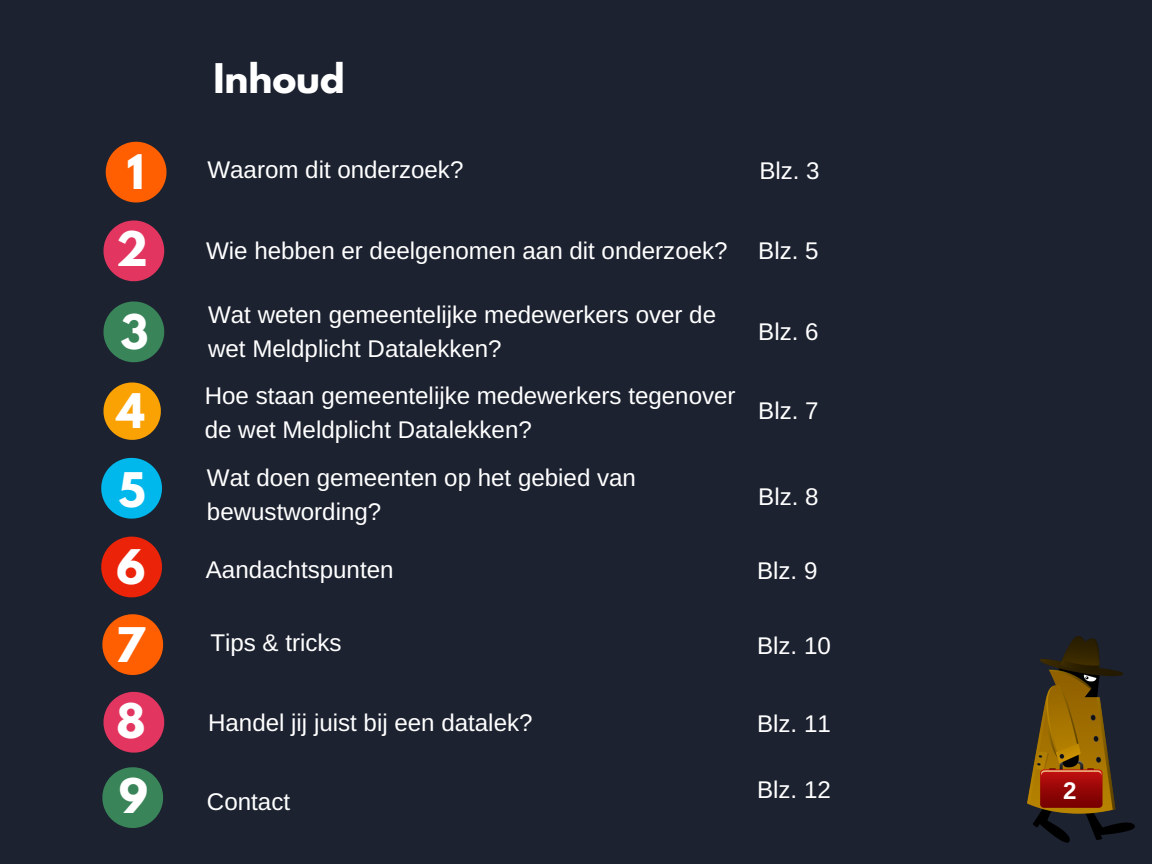
<style>
.page{position:relative;width:1152px;height:864px;background:#1c2230}
.page>*{position:absolute;margin:0;border:0;box-sizing:border-box;transform-origin:0 0}
.t1{font:700 42.3px/76.5px "League Spartan";color:#fff}
.t2{font:700 36.3px "League Spartan";color:#fff}
.t3{font:24.15px/33.8px "Arimo";color:#fff}
.t4{font:700 24.15px "Arimo";color:#fff}
</style>
<div class="page">
<svg style="left:101px;top:537px;width:61px;height:60px"></svg>
<svg style="left:101px;top:458px;width:61px;height:61px"></svg>
<svg style="left:103px;top:220px;width:61px;height:61px"></svg>
<svg style="left:103px;top:302px;width:61px;height:60px"></svg>
<svg style="left:106px;top:142px;width:60px;height:60px"></svg>
<svg style="left:103px;top:382px;width:58px;height:58px"></svg>
<img style="left:1027px;top:637px;width:108px;height:206px">
<svg style="left:102px;top:614px;width:61px;height:61px"></svg>
<svg style="left:103px;top:692px;width:61px;height:61px"></svg>
<svg style="left:102px;top:767px;width:61px;height:61px"></svg>
<h1 class="t1" style="left:116px;top:139px;width:33px">1<br>2</h1>
<h1 class="t1" style="left:120px;top:299px;width:30px">3</h1>
<h1 class="t1" style="left:117px;top:378px;width:30px">4</h1>
<h1 class="t1" style="left:119px;top:457px;width:29px">5</h1>
<h1 class="t1" style="left:117px;top:534px;width:31px">6</h1>
<h2 class="t2" style="left:213px;top:61px;width:133px">Inhoud</h2>
<p class="t3" style="left:207px;top:152px;width:258px">Waarom dit onderzoek?</p>
<p class="t3" style="left:759px;top:154px;width:62px">Blz. 3</p>
<p class="t3" style="left:206px;top:233px;width:523px">Wie hebben er deelgenomen aan dit onderzoek?</p>
<p class="t3" style="left:208px;top:298px;width:510px">Wat weten gemeentelijke medewerkers over de wet Meldplicht Datalekken?</p>
<p class="t3" style="left:205px;top:379px;width:532px">Hoe staan gemeentelijke medewerkers tegenover de wet Meldplicht Datalekken?</p>
<p class="t3" style="left:207px;top:461px;width:431px">Wat doen gemeenten op het gebied van bewustwording?</p>
<p class="t3" style="left:206px;top:553px;width:189px">Aandachtspunten</p>
<p class="t3" style="left:758px;top:233px;width:62px">Blz. 5</p>
<p class="t3" style="left:758px;top:314px;width:62px">Blz. 6</p>
<p class="t3" style="left:758px;top:393px;width:62px">Blz. 7</p>
<p class="t3" style="left:758px;top:480px;width:62px">Blz. 8</p>
<p class="t3" style="left:757px;top:554px;width:62px">Blz. 9</p>
<h1 class="t1" style="left:115px;top:612px;width:31px">7</h1>
<p class="t3" style="left:210px;top:626px;width:133px">Tips &amp; tricks</p>
<p class="t3" style="left:757px;top:628px;width:75px">Blz. 10</p>
<h1 class="t1" style="left:117px;top:688px;width:31px">8</h1>
<p class="t3" style="left:208px;top:706px;width:326px">Handel jij juist bij een datalek?</p>
<h1 class="t1" style="left:119px;top:763px;width:31px">9</h1>
<p class="t3" style="left:207px;top:785px;width:85px">Contact</p>
<p class="t3" style="left:757px;top:707px;width:75px">Blz. 11</p>
<p class="t3" style="left:757px;top:772px;width:75px">Blz. 12</p>
<p class="t4" style="left:1063px;top:777px;width:15px">2</p>
</div>
